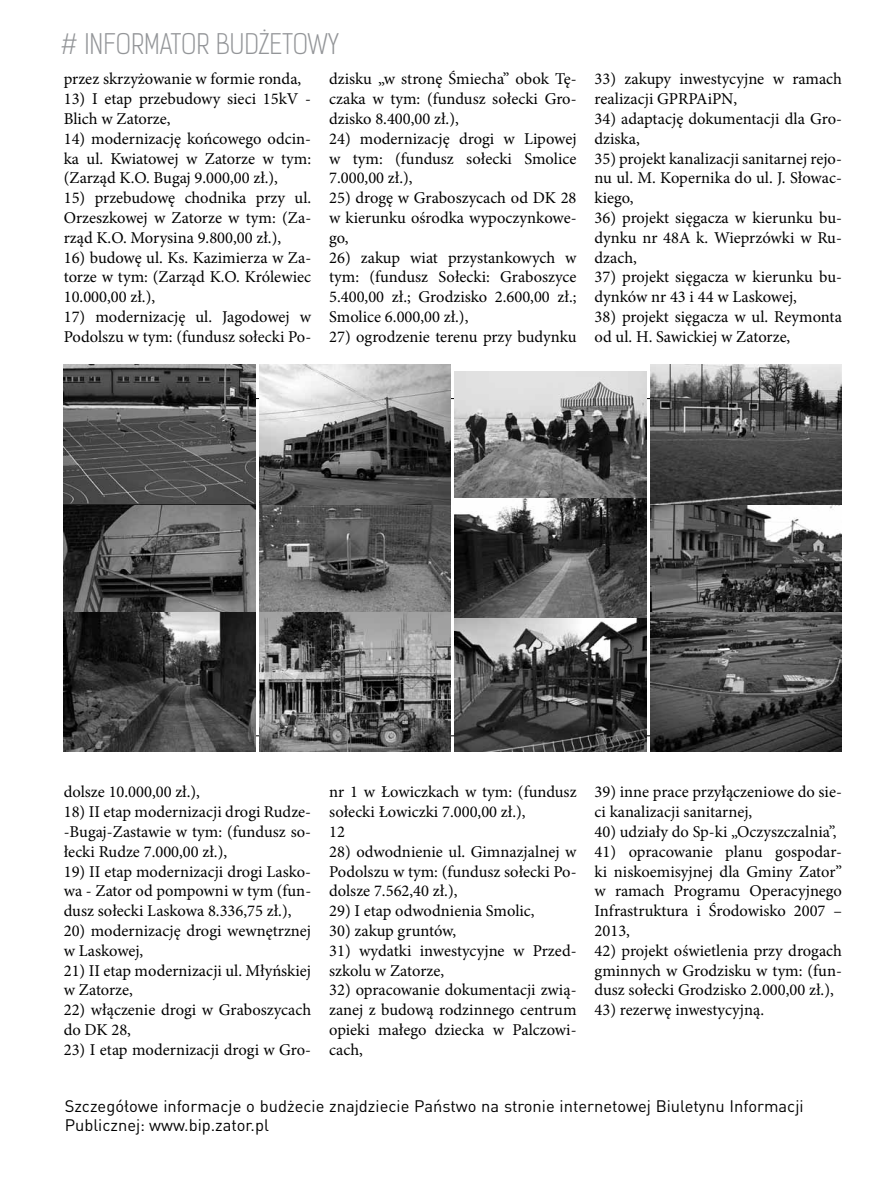
<style>
.page{position:relative;width:893px;height:1191px;background:#fff}
.page>*{position:absolute;margin:0;border:0;box-sizing:border-box;transform-origin:0 0}
.t1{font:300 27px "Kelson Sans";color:#939598}
.t2{font:16.5px/19.8px "Minion Pro";color:#000;text-align:justify}
.t3{font:16.5px/19.8px "DIN Pro";color:#000}
</style>
<div class="page">
<img style="left:64px;top:504px;width:191px;height:108px">
<img style="left:259px;top:504px;width:192px;height:108px">
<img style="left:455px;top:497px;width:191px;height:121px">
<img style="left:650px;top:504px;width:192px;height:108px">
<img style="left:455px;top:618px;width:191px;height:134px">
<img style="left:259px;top:612px;width:192px;height:140px">
<img style="left:64px;top:612px;width:191px;height:140px">
<img style="left:650px;top:612px;width:192px;height:140px">
<img style="left:64px;top:365px;width:191px;height:139px">
<img style="left:259px;top:365px;width:192px;height:139px">
<img style="left:455px;top:372px;width:191px;height:125px">
<img style="left:650px;top:365px;width:192px;height:139px">
<h1 class="t1" style="left:61px;top:27px;width:279px"># INFORMATOR BUDŻETOWY</h1>
<p class="t2" style="left:64px;top:69px;width:239px">przez skrzyżowanie w formie ronda,</p>
<p class="t2" style="left:64px;top:89px;width:249px">13) I etap przebudowy sieci 15kV -<br>Blich w Zatorze,</p>
<p class="t2" style="left:64px;top:129px;width:249px">14) modernizację końcowego odcin&shy;ka ul. Kwiatowej w Zatorze w tym: (Zarząd K.O. Bugaj 9.000,00 zł.),</p>
<p class="t2" style="left:64px;top:188px;width:249px">15) przebudowę chodnika przy ul.<br>Orzeszkowej w Zatorze w tym: (Za&shy;rząd K.O. Morysina 9.800,00 zł.),</p>
<p class="t2" style="left:64px;top:247px;width:249px">16) budowę ul. Ks. Kazimierza w Za&shy;torze w tym: (Zarząd K.O. Królewiec 10.000,00 zł.),</p>
<p class="t2" style="left:64px;top:307px;width:249px">17) modernizację ul. Jagodowej w<br>Podolszu w tym: (fundusz sołecki Po-</p>
<p class="t2" style="left:329px;top:69px;width:249px">dzisku „w stronę Śmiecha” obok Tę&shy;czaka w tym: (fundusz sołecki Gro&shy;dzisko 8.400,00 zł.),</p>
<p class="t2" style="left:329px;top:129px;width:249px">24) modernizację drogi w Lipowej w tym: (fundusz sołecki Smolice 7.000,00 zł.),</p>
<p class="t2" style="left:329px;top:188px;width:249px">25) drogę w Graboszycach od DK 28 w kierunku ośrodka wypoczynkowe&shy;go,</p>
<p class="t2" style="left:329px;top:247px;width:249px">26) zakup wiat przystankowych w tym: (fundusz Sołecki: Graboszyce 5.400,00 zł.; Grodzisko 2.600,00 zł.; Smolice 6.000,00 zł.),</p>
<p class="t2" style="left:329px;top:327px;width:249px">27) ogrodzenie terenu przy budynku</p>
<p class="t2" style="left:595px;top:69px;width:249px">33) zakupy inwestycyjne w ramach realizacji GPRPAiPN,</p>
<p class="t2" style="left:595px;top:109px;width:249px">34) adaptację dokumentacji dla Gro&shy;dziska,</p>
<p class="t2" style="left:595px;top:148px;width:249px">35) projekt kanalizacji sanitarnej rejo&shy;nu ul. M. Kopernika do ul. J. Słowac&shy;kiego,</p>
<p class="t2" style="left:595px;top:208px;width:249px">36) projekt sięgacza w kierunku bu&shy;dynku nr 48A k. Wieprzówki w Ru&shy;dzach,</p>
<p class="t2" style="left:595px;top:267px;width:249px">37) projekt sięgacza w kierunku bu&shy;dynków nr 43 i 44 w Laskowej,</p>
<p class="t2" style="left:595px;top:307px;width:249px">38) projekt sięgacza w ul. Reymonta od ul. H. Sawickiej w Zatorze,</p>
<p class="t2" style="left:64px;top:782px;width:138px">dolsze 10.000,00 zł.),</p>
<p class="t2" style="left:64px;top:802px;width:249px">18) II etap modernizacji drogi Rudze--Bugaj-Zastawie w tym: (fundusz so&shy;łecki Rudze 7.000,00 zł.),</p>
<p class="t2" style="left:64px;top:861px;width:249px">19) II etap modernizacji drogi Lasko&shy;wa - Zator od pompowni w tym (fun&shy;dusz sołecki Laskowa 8.336,75 zł.),</p>
<p class="t2" style="left:64px;top:921px;width:249px">20) modernizację drogi wewnętrznej w Laskowej,</p>
<p class="t2" style="left:64px;top:960px;width:249px">21) II etap modernizacji ul. Młyńskiej w Zatorze,</p>
<p class="t2" style="left:64px;top:1000px;width:249px">22) włączenie drogi w Graboszycach do DK 28,</p>
<p class="t2" style="left:64px;top:1039px;width:249px">23) I etap modernizacji drogi w Gro-</p>
<p class="t2" style="left:329px;top:782px;width:249px;text-align:left">nr 1 w Łowiczkach w tym: (fundusz sołecki Łowiczki 7.000,00 zł.),<br>12</p>
<p class="t2" style="left:329px;top:841px;width:249px">28) odwodnienie ul. Gimnazjalnej w Podolszu w tym: (fundusz sołecki Po&shy;dolsze 7.562,40 zł.),</p>
<p class="t2" style="left:329px;top:901px;width:207px">29) I etap odwodnienia Smolic,</p>
<p class="t2" style="left:329px;top:921px;width:128px">30) zakup gruntów,</p>
<p class="t2" style="left:329px;top:940px;width:249px">31) wydatki inwestycyjne w Przed&shy;szkolu w Zatorze,</p>
<p class="t2" style="left:329px;top:980px;width:249px">32) opracowanie dokumentacji zwią&shy;zanej z budową rodzinnego centrum opieki małego dziecka w Palczowi&shy;cach,</p>
<p class="t2" style="left:595px;top:782px;width:249px">39) inne prace przyłączeniowe do sie&shy;ci kanalizacji sanitarnej,</p>
<p class="t2" style="left:595px;top:822px;width:243px">40) udziały do Sp-ki „Oczyszczalnia”,</p>
<p class="t2" style="left:595px;top:841px;width:249px">41) opracowanie planu gospodar&shy;ki niskoemisyjnej dla Gminy Zator” w ramach Programu Operacyjnego Infrastruktura i Środowisko 2007 – 2013,</p>
<p class="t2" style="left:595px;top:940px;width:249px">42) projekt oświetlenia przy drogach gminnych w Grodzisku w tym: (fun&shy;dusz sołecki Grodzisko 2.000,00 zł.),</p>
<p class="t2" style="left:595px;top:1000px;width:171px">43) rezerwę inwestycyjną.</p>
<p class="t3" style="left:65px;top:1095px;width:740px">Szczegółowe informacje o budżecie znajdziecie Państwo na stronie internetowej Biuletynu Informacji<br>Publicznej: www.bip.zator.pl</p>
</div>
